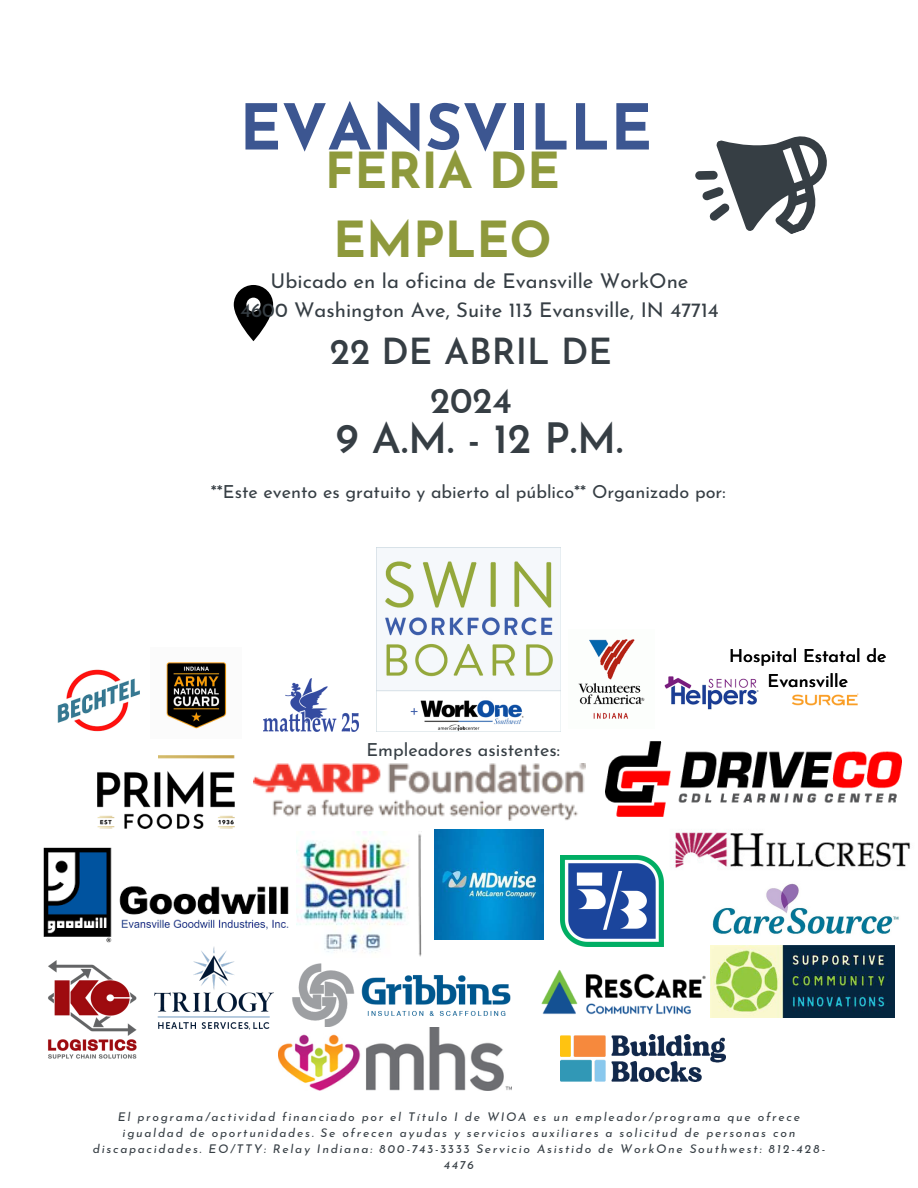
<style>
.page{position:relative;width:918px;height:1188px;background:#fff}
.page>*{position:absolute;margin:0;border:0;box-sizing:border-box;transform-origin:0 0}
.t1{font:700 63px "Josefin Sans";color:#3c5691}
.t2{font:700 49.65px/68.7px "Josefin Sans";color:#8e993c}
.t3{font:600 41.85px "Josefin Sans";color:#363e44}
.t4{font:600 35.85px/49.5px "Josefin Sans";color:#363e44;text-align:center}
.t5{font:20.4px/28.2px "Josefin Sans";color:#363e44;text-align:center}
.t6{font:18px "Josefin Sans";color:#363e44}
.t7{font:18px/24.8px "Josefin Sans";color:#000;text-align:center}
.t8{font:italic 12px/16px "Josefin Sans";letter-spacing:.14em;color:#363e44;text-align:center}
</style>
<div class="page">
<svg style="left:695px;top:136px;width:132px;height:98px"></svg>
<svg style="left:234px;top:285px;width:39px;height:56px"></svg>
<img style="left:376px;top:547px;width:185px;height:185px">
<img style="left:98px;top:755px;width:136px;height:74px">
<img style="left:254px;top:763px;width:331px;height:58px">
<img style="left:605px;top:741px;width:296px;height:76px">
<img style="left:43px;top:847px;width:246px;height:96px">
<img style="left:296px;top:832px;width:125px;height:125px">
<img style="left:48px;top:960px;width:89px;height:99px">
<img style="left:673px;top:832px;width:237px;height:37px">
<img style="left:435px;top:830px;width:109px;height:109px">
<img style="left:155px;top:947px;width:119px;height:83px">
<img style="left:712px;top:883px;width:187px;height:51px">
<img style="left:292px;top:963px;width:219px;height:64px">
<img style="left:711px;top:945px;width:183px;height:72px">
<img style="left:560px;top:855px;width:104px;height:91px">
<img style="left:541px;top:965px;width:171px;height:53px">
<img style="left:279px;top:1027px;width:232px;height:63px">
<img style="left:782px;top:693px;width:88px;height:51px">
<img style="left:560px;top:1035px;width:166px;height:47px">
<img style="left:57px;top:669px;width:100px;height:91px">
<img style="left:664px;top:676px;width:95px;height:34px">
<img style="left:263px;top:679px;width:96px;height:53px">
<img style="left:578px;top:639px;width:67px;height:80px">
<img style="left:150px;top:662px;width:77px;height:76px">
<p class="t1" style="left:240px;top:102px;width:414px">EVANSVILLE</p>
<p class="t2" style="left:325px;top:142px;width:237px">FERIA DE<br>EMPLEO</p>
<p class="t5" style="left:240px;top:269px;width:480px">Ubicado en la oficina de Evansville WorkOne<br>4600 Washington Ave, Suite 113 Evansville, IN 47714</p>
<p class="t4" style="left:330px;top:330px;width:284px">22 DE ABRIL DE<br>2024</p>
<p class="t3" style="left:336px;top:421px;width:289px">9 A.M. - 12 P.M.</p>
<p class="t6" style="left:211px;top:485px;width:516px">**Este evento es gratuito y abierto al público** Organizado por:</p>
<p class="t6" style="left:366px;top:743px;width:195px">Empleadores asistentes:</p>
<p class="t7" style="left:729px;top:645px;width:159px">Hospital Estatal de<br>Evansville</p>
<p class="t8" style="left:93px;top:1110px;width:734px">El programa/actividad financiado por el Título I de WIOA es un empleador/programa que ofrece igualdad de oportunidades. Se ofrecen ayudas y servicios auxiliares a solicitud de personas con discapacidades. EO/TTY: Relay Indiana: 800-743-3333 Servicio Asistido de WorkOne Southwest: 812-428- 4476</p>
</div>
